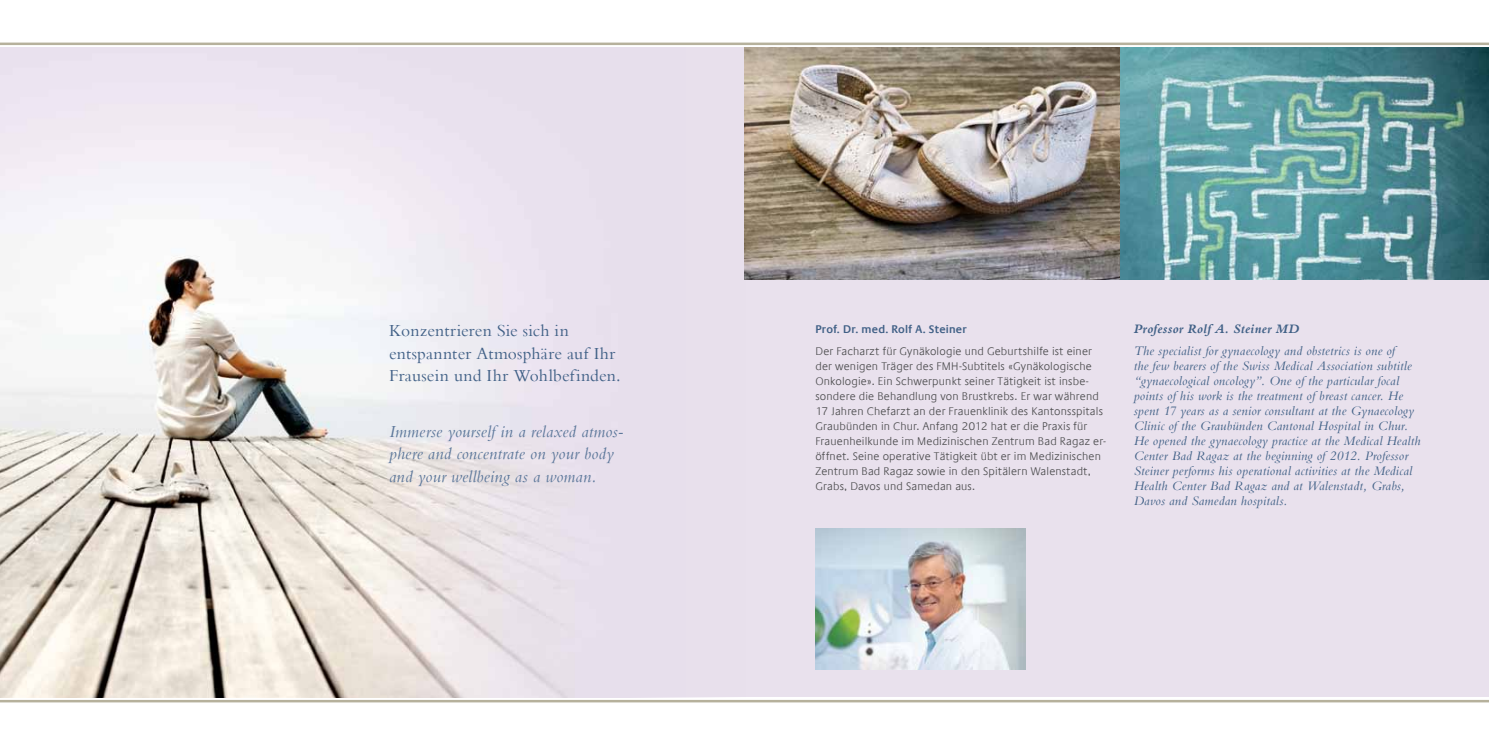
<style>
.page{position:relative;width:1489px;height:745px;background:#fff}
.page>*{position:absolute;margin:0;border:0;box-sizing:border-box;transform-origin:0 0}
.t1{font:italic 17.5px/22.5px "Bembo";letter-spacing:.01em;color:#5c779a}
.t2{font:17.5px/22.5px "Bembo";letter-spacing:.01em;color:#406086}
.t3{font:italic 13.5px/15px "Bembo";letter-spacing:.02em;color:#406086}
.t4{font:italic 700 13.5px "Bembo";letter-spacing:.02em;color:#406086}
.t5{font:300 11.25px/15px "Praxis Com";letter-spacing:.015em;color:#4d4d4f}
.t6{font:600 11.25px "Praxis Com";letter-spacing:.015em;color:#406086}
</style>
<div class="page">
<hr style="left:0;top:43px;width:1488px;height:2px;background:#b6b19c">
<hr style="left:0;top:699px;width:1488px;height:3px;background:#b6b19c">
<div style="left:0;top:48px;width:1488px;height:648px;background:#e9e1ed"></div>
<img style="left:0;top:140px;width:745px;height:556px">
<img style="left:744px;top:48px;width:376px;height:231px">
<img style="left:815px;top:528px;width:210px;height:141px">
<img style="left:1120px;top:48px;width:368px;height:231px">
<p class="t2" style="left:389px;top:319px;width:233px">Konzentrieren Sie sich in entspannter Atmosphäre auf Ihr<br>Frausein und Ihr Wohlbefinden.</p>
<p class="t6" style="left:815px;top:322px;width:153px">Prof. Dr. med. Rolf A. Steiner</p>
<p class="t5" style="left:815px;top:343px;width:292px">Der Facharzt für Gynäkologie und Geburtshilfe ist einer der wenigen Träger des FMH-Subtitels «Gynäkologische Onkologie». Ein Schwerpunkt seiner Tätigkeit ist insbe&shy;sondere die Behandlung von Brustkrebs. Er war während 17 Jahren Chefarzt an der Frauenklinik des Kantonsspitals Graubünden in Chur. Anfang 2012 hat er die Praxis für Frauenheilkunde im Medizinischen Zentrum Bad Ragaz er&shy;öffnet. Seine operative Tätigkeit übt er im Medizinischen Zentrum Bad Ragaz sowie in den Spitälern Walenstadt, Grabs, Davos und Samedan aus.</p>
<p class="t1" style="left:389px;top:419px;width:234px">Immerse yourself in a relaxed atmos&shy;phere and concentrate on your body and your wellbeing as a woman.</p>
<p class="t4" style="left:1133px;top:320px;width:167px">Professor Rolf A. Steiner MD</p>
<p class="t3" style="left:1133px;top:342px;width:288px">The specialist for gynaecology and obstetrics is one of<br>the few bearers of the Swiss Medical Association subtitle “gynaecological oncology”. One of the particular focal points of his work is the treatment of breast cancer. He spent 17 years as a senior consultant at the Gynaecology Clinic of the Graubünden Cantonal Hospital in Chur.<br>He opened the gynaecology practice at the Medical Health Center Bad Ragaz at the beginning of 2012. Professor Steiner performs his operational activities at the Medical Health Center Bad Ragaz and at Walenstadt, Grabs, Davos and Samedan hospitals.</p>
</div>
